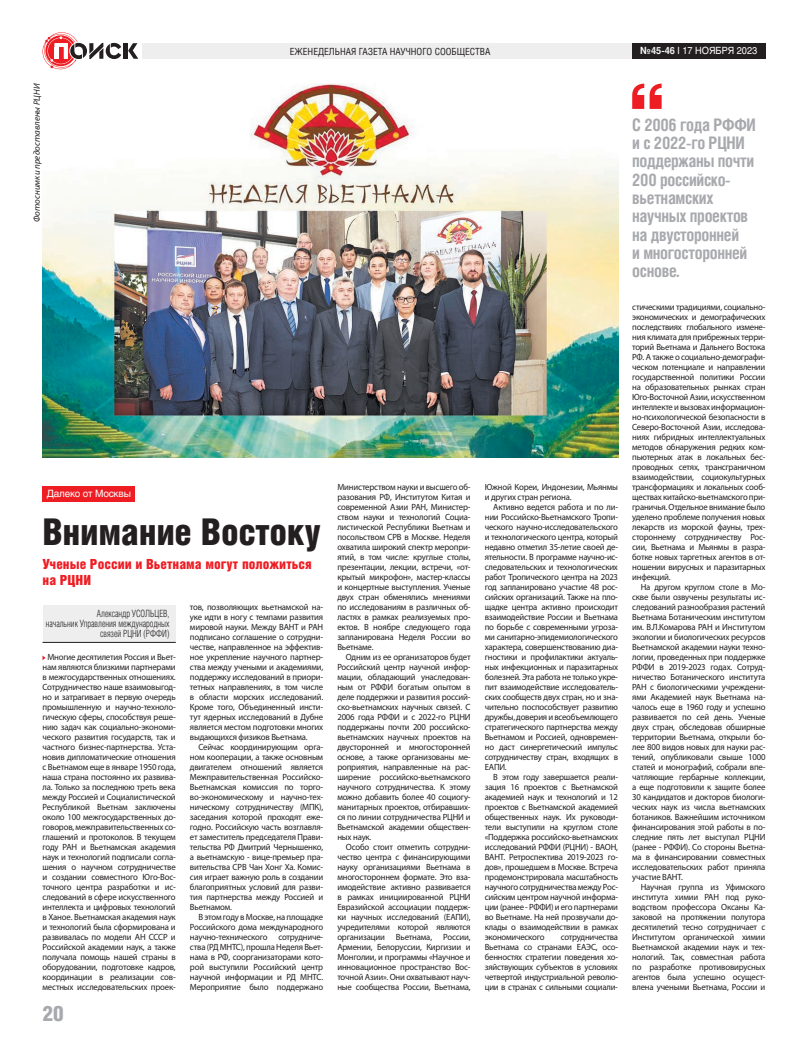
<style>
.page{position:relative;width:808px;height:1049px;background:#fff}
.page>*{position:absolute;margin:0;border:0;box-sizing:border-box;transform-origin:0 0}
.t1{font:37px "Helios Cond Black C";letter-spacing:-.01em;color:#231f20}
.t2{font:21.1px "Helios Cond Black C";color:#a8a9ad}
.t3{font:700 17.3px/18.3px "Helios Cond C";letter-spacing:-.02em;color:#a8a9ad;scale:.96 1}
.t4{font:14px/16px "Helios Cond Black C";color:#ee1d23}
.t5{font:10px/10px "Helios Cond Light C";color:#231f20;text-align:right;scale:.88 1}
.t6{font:10px "Helios C";letter-spacing:-.02em;color:#fff}
.t7{font:9.8px "Helios Cond C";color:#231f20}
.t8{font:9.8px "Helios C";color:#fff;scale:.93 1}
.t9{font:9px/10px "Myriad Pro";letter-spacing:-.02em;color:#231f20;text-align:justify}
.t10{font:italic 9px "Myriad Pro";color:#231f20}
.s1{font-weight:700}
.s2{font-weight:700;color:#f2f3f4}
</style>
<div class="page">
<hr style="left:124px;top:43px;width:4px;height:16px;background:#231f20">
<svg style="left:128px;top:43px;width:10px;height:16px"></svg>
<svg style="left:43px;top:32px;width:78px;height:37px"></svg>
<div style="left:142px;top:43px;width:496px;height:16px;background:#eeeeef"></div>
<div style="left:632px;top:43px;width:133px;height:16px;background:#231f20"></div>
<div style="left:43px;top:486px;width:92px;height:16px;background:#ee1d23"></div>
<svg style="left:632px;top:84px;width:30px;height:25px"></svg>
<img style="left:43px;top:84px;width:575px;height:374px">
<div style="left:43px;top:605px;width:133px;height:38px;background:#eeeeef"></div>
<hr style="left:43px;top:642px;width:133px;height:1px;background:#231f20">
<p class="t10" style="left:31px;top:222px;width:140px;rotate:-90deg">Фотоснимки предоставлены РЦНИ</p>
<p class="t7" style="left:290px;top:45px;width:202px">ЕЖЕНЕДЕЛЬНАЯ ГАЗЕТА НАУЧНОГО СООБЩЕСТВА</p>
<p class="t8" style="left:640px;top:45px;width:127px"><span class="s1">№</span><span class="s2">45-46</span> I 17 НОЯБРЯ 2023</p>
<h3 class="t3" style="left:632px;top:115px;width:130px">С 2006 года РФФИ и с 2022-го РЦНИ поддержаны почти<br>200 российско&shy;вьетнамских научных проектов на двусторонней<br>и многосторонней основе.</h3>
<p class="t6" style="left:47px;top:488px;width:86px">Далеко от Москвы</p>
<h1 class="t1" style="left:43px;top:510px;width:280px">Внимание Востоку</h1>
<h3 class="t4" style="left:43px;top:556px;width:271px">Ученые России и Вьетнама могут положиться на РЦНИ</h3>
<p class="t5" style="left:46px;top:608px;width:142px">Александр УСОЛЬЦЕВ,<br>начальник Управления международных связей РЦНИ (РФФИ)</p>
<p class="t9" style="left:43px;top:652px;width:135px;text-align:center">Многие десятилетия Россия и Вьет&shy;нам являются близкими партнерами в межгосударственных отношениях.<br>Сотрудничество наше взаимовыгод&shy;но и затрагивает в первую очередь промышленную и научно-техноло&shy;гическую сферы, способствуя реше&shy;нию задач как социально-экономи&shy;ческого развития государств, так и частного бизнес-партнерства. Уста&shy;новив дипломатические отношения с Вьетнамом еще в январе 1950 года, наша страна постоянно их развива&shy;ла. Только за последнюю треть века между Россией и Социалистической Республикой Вьетнам заключены около 100 межгосударственных до&shy;говоров, межправительственных со&shy;глашений и протоколов. В текущем году РАН и Вьетнамская академия наук и технологий подписали согла&shy;шения о научном сотрудничестве и создании совместного Юго-Вос&shy;точного центра разработки и ис&shy;следований в сфере искусственного интеллекта и цифровых технологий в Ханое. Вьетнамская академия наук и технологий была сформирована и развивалась по модели АН СССР и Российской академии наук, а также получала помощь нашей страны в оборудовании, подготовке кадров, координации в реализации сов&shy;местных исследовательских проек-</p>
<h2 class="t2" style="left:43px;top:1001px;width:23px">20</h2>
<p class="t9" style="left:190px;top:602px;width:135px">тов, позволяющих вьетнамской на&shy;уке идти в ногу с темпами развития мировой науки. Между ВАНТ и РАН подписано соглашение о сотрудни&shy;честве, направленное на эффектив&shy;ное укрепление научного партнер&shy;ства между учеными и академиями, поддержку исследований в приори&shy;тетных направлениях, в том числе в области морских исследований.<br>Кроме того, Объединенный инсти&shy;тут ядерных исследований в Дубне является местом подготовки многих выдающихся физиков Вьетнама.</p>
<p class="t9" style="left:190px;top:742px;width:135px;text-indent:9px">Сейчас координирующим орга&shy;ном кооперации, а также основным двигателем отношений является Межправительственная Российско-Вьетнамская комиссия по торго&shy;во-экономическому и научно-тех&shy;ническому сотрудничеству (МПК), заседания которой проходят еже&shy;годно. Российскую часть возглавля&shy;ет заместитель председателя Прави&shy;тельства РФ Дмитрий Чернышенко, а вьетнамскую - вице-премьер пра&shy;вительства СРВ Чан Хонг Ха. Комис&shy;сия играет важную роль в создании благоприятных условий для разви&shy;тия партнерства между Россией и Вьетнамом.</p>
<p class="t9" style="left:190px;top:912px;width:135px;text-indent:9px">В этом году в Москве, на площадке Российского дома международного научно-технического сотрудниче&shy;ства (РД МНТС), прошла Неделя Вьет&shy;нама в РФ, соорганизаторами кото&shy;рой выступили Российский центр научной информации и РД МНТС.<br>Мероприятие было поддержано</p>
<p class="t9" style="left:337px;top:482px;width:135px">Министерством науки и высшего об&shy;разования РФ, Институтом Китая и современной Азии РАН, Министер&shy;ством науки и технологий Социа&shy;листической Республики Вьетнам и посольством СРВ в Москве. Неделя охватила широкий спектр меропри&shy;ятий, в том числе: круглые столы, презентации, лекции, встречи, «от&shy;крытый микрофон», мастер-классы и концертные выступления. Ученые двух стран обменялись мнениями по исследованиям в различных об&shy;ластях в рамках реализуемых про&shy;ектов. В ноябре следующего года запланирована Неделя России во Вьетнаме.</p>
<p class="t9" style="left:337px;top:652px;width:135px;text-indent:9px">Одним из ее организаторов будет Российский центр научной инфор&shy;мации, обладающий унаследован&shy;ным от РФФИ богатым опытом в деле поддержки и развития россий&shy;ско-вьетнамских научных связей. С 2006 года РФФИ и с 2022-го РЦНИ поддержаны почти 200 российско&shy;вьетнамских научных проектов на двусторонней и многосторонней основе, а также организованы ме&shy;роприятия, направленные на рас&shy;ширение российско-вьетнамского научного сотрудничества. К этому можно добавить более 40 социогу&shy;манитарных проектов, отбиравших&shy;ся по линии сотрудничества РЦНИ и Вьетнамской академии обществен&shy;ных наук.</p>
<p class="t9" style="left:337px;top:842px;width:135px;text-indent:9px">Особо стоит отметить сотрудни&shy;чество центра с финансирующими науку организациями Вьетнама в многостороннем формате. Это вза&shy;имодействие активно развивается в рамках инициированной РЦНИ Евразийской ассоциации поддерж&shy;ки научных исследований (ЕАПИ), учредителями которой являются организации Вьетнама, России, Армении, Белоруссии, Киргизии и Монголии, и программы «Научное и инновационное пространство Вос&shy;точной Азии». Они охватывают науч&shy;ные сообщества России, Вьетнама,</p>
<p class="t9" style="left:485px;top:482px;width:135px">Южной Кореи, Индонезии, Мьянмы и других стран региона.</p>
<p class="t9" style="left:485px;top:502px;width:135px;text-indent:9px">Активно ведется работа и по ли&shy;нии Российско-Вьетнамского Тропи&shy;ческого научно-исследовательского и технологического центра, который недавно отметил 35-летие своей де&shy;ятельности. В программе научно-ис&shy;следовательских и технологических работ Тропического центра на 2023 год запланировано участие 48 рос&shy;сийских организаций. Также на пло&shy;щадке центра активно происходит взаимодействие России и Вьетнама по борьбе с современными угроза&shy;ми санитарно-эпидемиологического характера, совершенствованию диа&shy;гностики и профилактики актуаль&shy;ных инфекционных и паразитарных болезней. Эта работа не только укре&shy;пит взаимодействие исследователь&shy;ских сообществ двух стран, но и зна&shy;чительно поспособствует развитию дружбы, доверия и всеобъемлющего стратегического партнерства между Вьетнамом и Россией, одновремен&shy;но даст синергетический импульс сотрудничеству стран, входящих в ЕАПИ.</p>
<p class="t9" style="left:485px;top:772px;width:135px;text-indent:9px">В этом году завершается реали&shy;зация 16 проектов с Вьетнамской академией наук и технологий и 12 проектов с Вьетнамской академией общественных наук. Их руководи&shy;тели выступили на круглом столе «Поддержка российско-вьетнамских исследований РФФИ (РЦНИ) - ВАОН, ВАНТ. Ретроспектива 2019-2023 го&shy;дов», прошедшем в Москве. Встреча продемонстрировала масштабность научного сотрудничества между Рос&shy;сийским центром научной информа&shy;ции (ранее - РФФИ) и его партнерами во Вьетнаме. На ней прозвучали до&shy;клады о взаимодействии в рамках экономического</p>
<p class="t9" style="left:485px;top:932px;width:135px;text-indent:76px">сотрудничества Вьетнама со странами ЕАЭС, осо&shy;бенностях стратегии поведения хо&shy;зяйствующих субъектов в условиях четвертой индустриальной револю&shy;ции в странах с сильными социали-</p>
<p class="t9" style="left:632px;top:302px;width:135px">стическими традициями, социально&shy;экономических и демографических последствиях глобального измене&shy;ния климата для прибрежных терри&shy;торий Вьетнама и Дальнего Востока РФ. А также о социально-демографи&shy;ческом потенциале и направлении государственной политики России на образовательных рынках стран Юго-Восточной Азии, искусственном интеллекте и вызовах информацион&shy;но-психологической безопасности в Северо-Восточной Азии, исследова&shy;ниях гибридных интеллектуальных методов обнаружения редких ком&shy;пьютерных атак в локальных бес&shy;проводных сетях, трансграничном взаимодействии, социокультурных трансформациях и локальных сооб&shy;ществах китайско-вьетнамского при&shy;граничья. Отдельное внимание было уделено проблеме получения новых лекарств из морской фауны, трех&shy;стороннему сотрудничеству Рос&shy;сии, Вьетнама и Мьянмы в разра&shy;ботке новых таргетных агентов в от&shy;ношении вирусных и паразитарных инфекций.</p>
<p class="t9" style="left:632px;top:582px;width:135px;text-indent:9px">На другом круглом столе в Мо&shy;скве были озвучены результаты ис&shy;следований разнообразия растений Вьетнама Ботаническим институтом им. В.Л.Комарова РАН и Институтом экологии и биологических ресурсов Вьетнамской академии науки техно&shy;логии, проведенных при поддержке РФФИ в 2019-2023 годах. Сотруд&shy;ничество Ботанического института РАН с биологическими учреждени&shy;ями Академией наук Вьетнама на&shy;чалось еще в 1960 году и успешно развивается по сей день. Ученые двух стран, обследовав обширные территории Вьетнама, открыли бо&shy;лее 800 видов новых для науки рас&shy;тений, опубликовали свыше 1000 статей и монографий, собрали впе&shy;чатляющие гербарные коллекции, а еще подготовили к защите более 30 кандидатов и докторов биологи&shy;ческих наук из числа вьетнамских ботаников. Важнейшим источником финансирования этой работы в по&shy;следние пять лет выступал РЦНИ (ранее - РФФИ). Со стороны Вьетна&shy;ма в финансировании совместных исследовательских работ приняла участие ВАНТ.</p>
<p class="t9" style="left:632px;top:882px;width:135px;text-indent:9px">Научная группа из Уфимского института химии РАН под руко&shy;водством профессора Оксаны Ка&shy;заковой на протяжении полутора десятилетий тесно сотрудничает с Институтом органической химии Вьетнамской академии наук и тех&shy;нологий. Так, совместная работа по разработке противовирусных агентов была успешно осущест&shy;влена учеными Вьетнама, России и</p>
</div>
